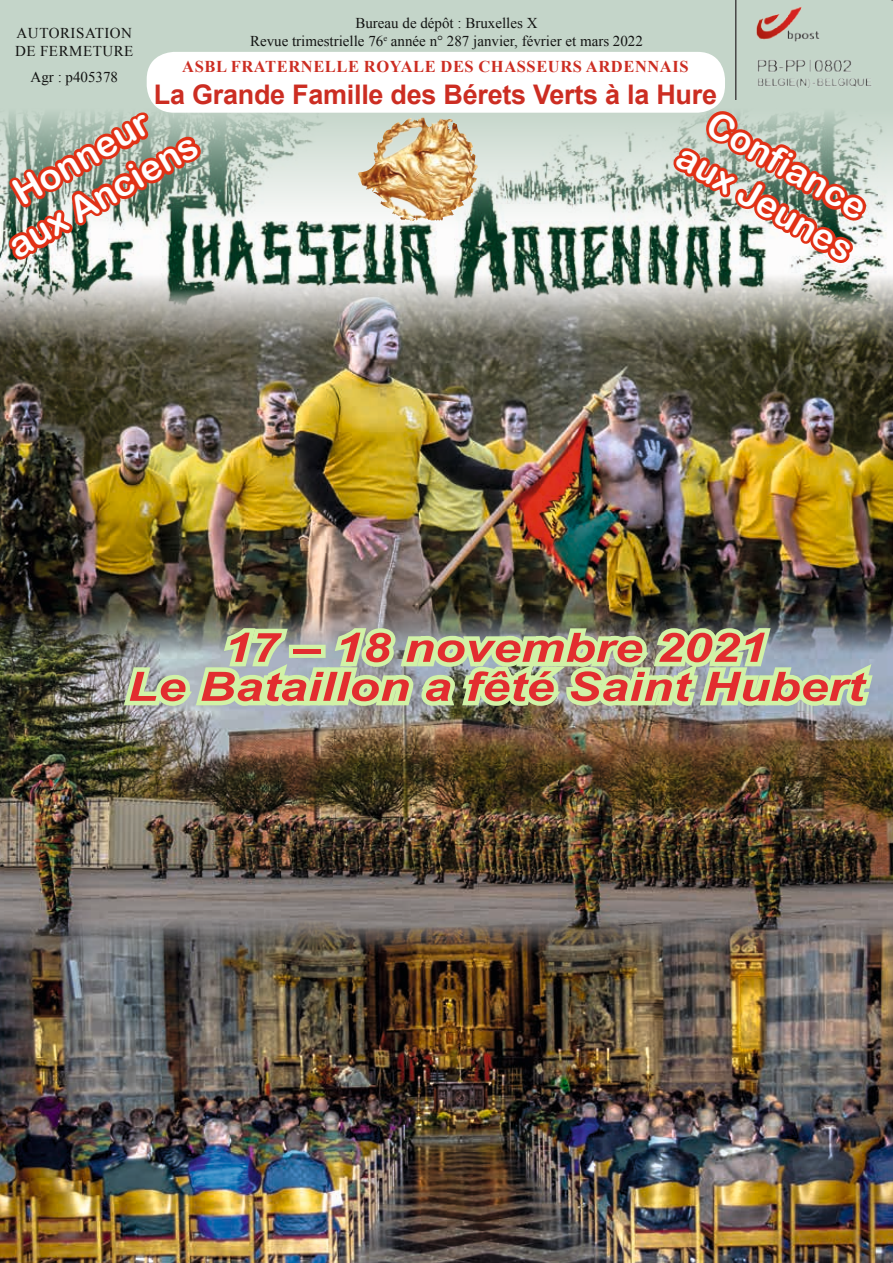
<style>
.page{position:relative;width:893px;height:1263px;background:#fff}
.page>*{position:absolute;margin:0;border:0;box-sizing:border-box;transform-origin:0 0}
.t1{font:italic 700 40.5px/39px "Arial Narrow";color:#e22d2f;text-align:center;scale:1.5 1}
.t2{font:36px/43.2px "Arial Rounded MT Bold";color:#fff;text-align:center}
.t3{font:700 27px "Arial";letter-spacing:-.01em;color:#cc2d22}
.t4{font:700 16.5px "Times New Roman";letter-spacing:.035em;color:#cc2d22}
.t5{font:15px/18px "Times New Roman";color:#131413;text-align:center}
.t6{font:15px/18px "Times New Roman";letter-spacing:.035em;color:#131413}
</style>
<div class="page">
<svg style="left:0;top:0;width:893px;height:270px;background:#bbcbc0"></svg>
<div style="left:147px;top:52px;width:578px;height:61px;background:#fff;border-radius:27px"></div>
<svg style="left:4px;top:108px;width:202px;height:156px;background:#b49384"></svg>
<svg style="left:668px;top:107px;width:203px;height:160px"></svg>
<img style="left:358px;top:118px;width:122px;height:103px">
<img style="left:736px;top:0;width:157px;height:99px">
<img style="left:0;top:270px;width:893px;height:339px">
<img style="left:0;top:609px;width:893px;height:303px">
<img style="left:0;top:912px;width:893px;height:351px">
<img style="left:118px;top:621px;width:760px;height:101px">
<p class="t5" style="left:250px;top:13px;width:394px">Bureau de dépôt : Bruxelles X<br>Revue trimestrielle 76<sup>e</sup> année n° 287 janvier, février et mars 2022</p>
<p class="t4" style="left:182px;top:54px;width:508px">ASBL FRATERNELLE ROYALE DES CHASSEURS ARDENNAIS</p>
<h3 class="t3" style="left:154px;top:76px;width:565px">La Grande Famille des Bérets Verts à la Hure</h3>
<h2 class="t2" style="left:-22px;top:191px;width:214px;rotate:-30deg">Honneur aux Anciens</h2>
<h2 class="t2" style="left:712px;top:97px;width:199px;text-align:left;rotate:30deg">Confiance aux Jeunes</h2>
<p class="t6" style="left:15px;top:23px;width:120px">AUTORISATION<br>DE FERMETURE</p>
<p class="t5" style="left:31px;top:68px;width:89px">Agr : p405378</p>
<h1 class="t1" style="left:127px;top:626px;width:492px">17 – 18 novembre 2021<br>Le Bataillon a fêté Saint Hubert</h1>
</div>
